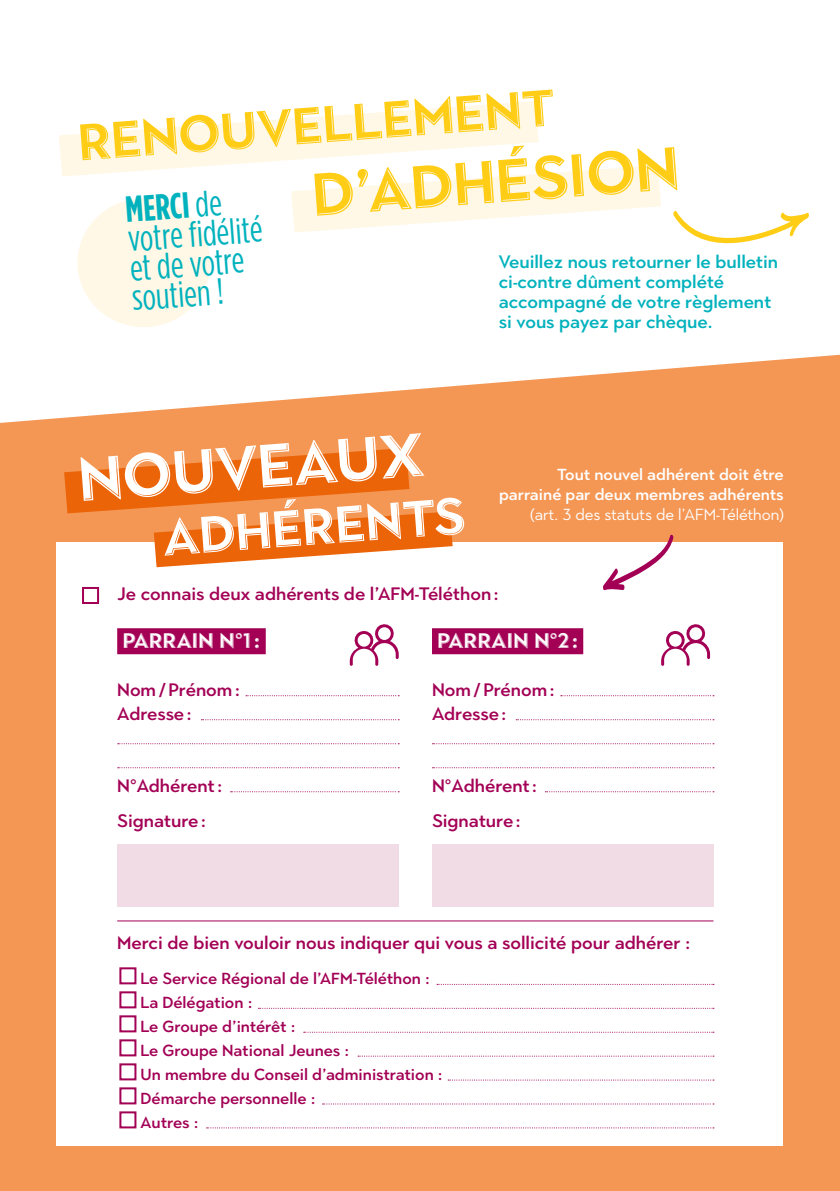
<style>
.page{position:relative;width:840px;height:1191px;background:#fff}
.page>*{position:absolute;margin:0;border:0;box-sizing:border-box;transform-origin:0 0}
.t1{font:700 60.8px "Town 22 Emboss";color:#fff}
.t2{font:700 60px "Town 22 Emboss";color:#ffcd15}
.t3{font:700 51.2px "Town 22 Emboss";color:#ffcd15}
.t4{font:700 51.2px "Town 22 Emboss";color:#fff}
.t5{font:condensed 36.4px/29.6px "Gotham";color:#00b2bd}
.t6{font:700 21px "Town 22 Emboss";letter-spacing:.01em;color:#fff}
.t7{font:500 18px "Town 80 Text";color:#a30055}
.t8{font:500 18px/20px "Town 80 Text";color:#00b2bd}
.t9{font:500 16px/24px "Town 80 Text";color:#a30055}
.t10{font:500 16px/20px "Town 80 Text";color:#fff;text-align:right}
.t11{font:16px "Town 80 Text";color:#fff}
.s1{font-weight:700}
</style>
<div class="page">
<svg style="left:59px;top:101px;width:601px;height:131px"></svg>
<svg style="left:0;top:355px;width:839px;height:233px;fill:#f49755"></svg>
<div style="left:0;top:588px;width:839px;height:603px;background:#f49755"></div>
<div style="left:57px;top:542px;width:725px;height:603px;background:#fff"></div>
<svg style="left:673px;top:211px;width:136px;height:33px"></svg>
<svg style="left:64px;top:448px;width:388px;height:119px;background:#f1873f"></svg>
<div style="left:117px;top:628px;width:148px;height:26px;background:#a30055"></div>
<div style="left:432px;top:628px;width:151px;height:26px;background:#a30055"></div>
<div style="left:82px;top:587px;width:17px;height:17px;border:2px solid #a30055"></div>
<svg style="left:201px;top:719px;width:198px;height:1px"></svg>
<svg style="left:118px;top:743px;width:281px;height:1px"></svg>
<svg style="left:432px;top:743px;width:281px;height:1px"></svg>
<svg style="left:118px;top:767px;width:281px;height:1px"></svg>
<svg style="left:432px;top:767px;width:281px;height:1px"></svg>
<svg style="left:230px;top:791px;width:169px;height:1px"></svg>
<svg style="left:437px;top:984px;width:276px;height:1px"></svg>
<svg style="left:246px;top:695px;width:153px;height:1px"></svg>
<svg style="left:516px;top:719px;width:197px;height:1px"></svg>
<svg style="left:545px;top:791px;width:168px;height:1px"></svg>
<svg style="left:560px;top:695px;width:153px;height:1px"></svg>
<svg style="left:349px;top:624px;width:49px;height:42px"></svg>
<svg style="left:661px;top:624px;width:48px;height:42px"></svg>
<div style="left:77px;top:198px;width:133px;height:129px;background:#fff8e5;border-radius:50%"></div>
<svg style="left:602px;top:533px;width:71px;height:57px"></svg>
<hr style="left:117px;top:920px;width:596px;height:1px;background:#a30055">
<div style="left:117px;top:844px;width:281px;height:62px;background:#f1dce5"></div>
<div style="left:432px;top:844px;width:281px;height:62px;background:#f1dce5"></div>
<div style="left:119px;top:967px;width:17px;height:17px;border:2px solid #a30055"></div>
<div style="left:119px;top:991px;width:17px;height:17px;border:2px solid #a30055"></div>
<div style="left:119px;top:1015px;width:17px;height:17px;border:2px solid #a30055"></div>
<div style="left:119px;top:1039px;width:17px;height:17px;border:2px solid #a30055"></div>
<div style="left:119px;top:1063px;width:17px;height:17px;border:2px solid #a30055"></div>
<div style="left:119px;top:1087px;width:17px;height:17px;border:2px solid #a30055"></div>
<div style="left:119px;top:1111px;width:17px;height:17px;border:2px solid #a30055"></div>
<svg style="left:258px;top:1007px;width:455px;height:1px"></svg>
<svg style="left:303px;top:1031px;width:410px;height:1px"></svg>
<svg style="left:358px;top:1055px;width:355px;height:1px"></svg>
<svg style="left:448px;top:1079px;width:265px;height:1px"></svg>
<svg style="left:322px;top:1103px;width:391px;height:1px"></svg>
<svg style="left:206px;top:1127px;width:507px;height:1px"></svg>
<h3 class="t3" style="left:76px;top:112px;width:479px;rotate:-4deg">Renouvellement</h3>
<h2 class="t2" style="left:310px;top:160px;width:369px;rotate:-4deg">d’adhésion</h2>
<h3 class="t5" style="left:125px;top:194px;width:137px;rotate:-4deg"><span class="s1">MERCI</span> de votre fi délité et de votre soutien !</h3>
<p class="t8" style="left:498px;top:251px;width:281px">Veuillez nous retourner le bulletin ci-contre dûment complété accompagné de votre règlement si vous payez par chèque.</p>
<h1 class="t1" style="left:76px;top:444px;width:348px;rotate:-4deg">nouveaux</h1>
<p class="t10" style="left:499px;top:464px;width:286px">Tout nouvel adhérent doit être parrainé par deux membres adhérents</p>
<h3 class="t4" style="left:161px;top:508px;width:304px;rotate:-4deg">adhérents</h3>
<p class="t7" style="left:117px;top:582px;width:383px">Je connais deux adhérents de l’AFM-Téléthon:</p>
<p class="t6" style="left:123px;top:629px;width:139px">PARRAIN N°1:</p>
<p class="t7" style="left:117px;top:678px;width:124px">Nom/Prénom:</p>
<p class="t7" style="left:432px;top:678px;width:124px">Nom/Prénom:</p>
<p class="t7" style="left:117px;top:702px;width:76px">Adresse:</p>
<p class="t7" style="left:432px;top:702px;width:76px">Adresse:</p>
<p class="t11" style="left:530px;top:504px;width:254px">(art. 3 des statuts de l’AFM-Téléthon)</p>
<p class="t6" style="left:437px;top:629px;width:142px">PARRAIN N°2:</p>
<p class="t7" style="left:117px;top:774px;width:107px">N°Adhérent :</p>
<p class="t7" style="left:432px;top:774px;width:107px">N°Adhérent :</p>
<p class="t7" style="left:117px;top:809px;width:90px">Signature:</p>
<p class="t7" style="left:432px;top:809px;width:90px">Signature:</p>
<p class="t7" style="left:117px;top:931px;width:574px">Merci de bien vouloir nous indiquer qui vous a sollicité pour adhérer :</p>
<p class="t9" style="left:140px;top:966px;width:303px">Le Service Régional de l’AFM-Téléthon :<br>La Délégation :<br>Le Groupe d’intérêt :<br>Le Groupe National Jeunes :<br>Un membre du Conseil d’administration :<br>Démarche personnelle :<br>Autres :</p>
</div>
